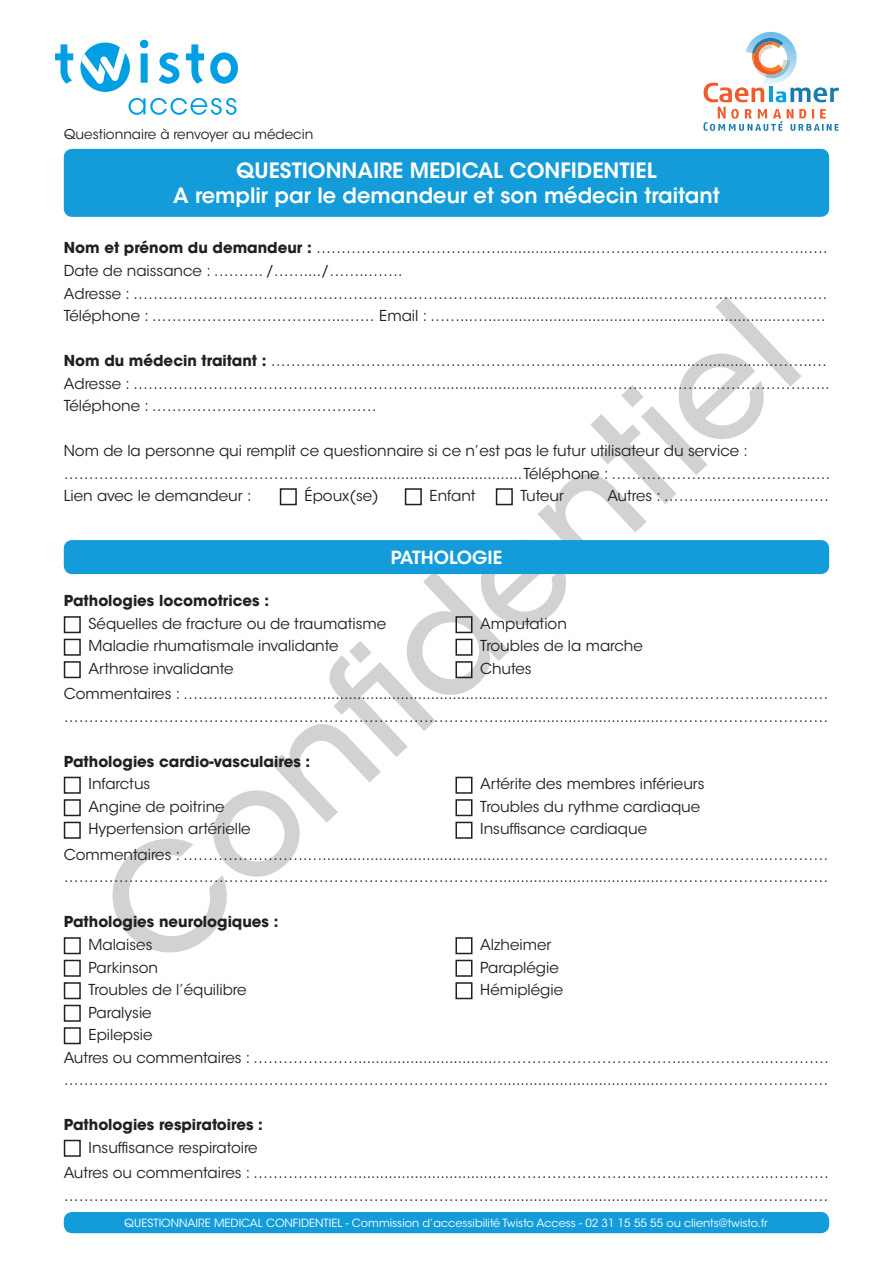
<style>
.page{position:relative;width:893px;height:1263px;background:#fff}
.page>*{position:absolute;margin:0;border:0;box-sizing:border-box;transform-origin:0 0}
.t1{font:600 21px "ITC Avant Garde Std";color:#fff}
.t2{font:600 18px "ITC Avant Garde Std";color:#fff}
.t3{font:15px/22.5px "ITC Avant Garde Std";color:#231f20}
.t4{font:700 15px "ITC Avant Garde Std";color:#231f20}
.t5{font:13.5px "ITC Avant Garde Std";color:#231f20}
.t6{font:11.25px "ITC Avant Garde Std";color:#fff}
.s1{font-weight:700}
</style>
<div class="page">
<svg style="left:106px;top:296px;width:695px;height:659px"></svg>
<div style="left:64px;top:149px;width:765px;height:68px;background:#139cd9;border-radius:9px"></div>
<div style="left:280px;top:488px;width:17px;height:17px;border:2px solid #231f20"></div>
<div style="left:405px;top:488px;width:17px;height:17px;border:2px solid #231f20"></div>
<div style="left:496px;top:488px;width:17px;height:17px;border:2px solid #231f20"></div>
<div style="left:64px;top:540px;width:765px;height:34px;background:#139cd9;border-radius:9px"></div>
<div style="left:64px;top:616px;width:17px;height:17px;border:2px solid #231f20"></div>
<div style="left:64px;top:639px;width:17px;height:17px;border:2px solid #231f20"></div>
<div style="left:64px;top:661px;width:17px;height:17px;border:2px solid #231f20"></div>
<div style="left:455px;top:616px;width:17px;height:17px;border:2px solid #231f20"></div>
<div style="left:455px;top:639px;width:17px;height:17px;border:2px solid #231f20"></div>
<div style="left:455px;top:661px;width:17px;height:17px;border:2px solid #231f20"></div>
<div style="left:64px;top:777px;width:17px;height:17px;border:2px solid #231f20"></div>
<div style="left:64px;top:799px;width:17px;height:17px;border:2px solid #231f20"></div>
<div style="left:64px;top:822px;width:17px;height:17px;border:2px solid #231f20"></div>
<div style="left:455px;top:777px;width:17px;height:17px;border:2px solid #231f20"></div>
<div style="left:455px;top:799px;width:17px;height:17px;border:2px solid #231f20"></div>
<div style="left:455px;top:822px;width:17px;height:17px;border:2px solid #231f20"></div>
<div style="left:64px;top:937px;width:17px;height:17px;border:2px solid #231f20"></div>
<div style="left:64px;top:960px;width:17px;height:17px;border:2px solid #231f20"></div>
<div style="left:64px;top:982px;width:17px;height:17px;border:2px solid #231f20"></div>
<div style="left:64px;top:1005px;width:17px;height:17px;border:2px solid #231f20"></div>
<div style="left:64px;top:1027px;width:17px;height:17px;border:2px solid #231f20"></div>
<div style="left:455px;top:937px;width:17px;height:17px;border:2px solid #231f20"></div>
<div style="left:455px;top:960px;width:17px;height:17px;border:2px solid #231f20"></div>
<div style="left:455px;top:982px;width:17px;height:17px;border:2px solid #231f20"></div>
<div style="left:64px;top:1140px;width:17px;height:17px;border:2px solid #231f20"></div>
<div style="left:64px;top:1212px;width:765px;height:21px;background:#139cd9;border-radius:9px"></div>
<svg style="left:55px;top:40px;width:183px;height:52px"></svg>
<svg style="left:128px;top:98px;width:109px;height:17px"></svg>
<svg style="left:703px;top:32px;width:136px;height:99px"></svg>
<p class="t5" style="left:64px;top:126px;width:251px">Questionnaire à renvoyer au médecin</p>
<p class="t1" style="left:236px;top:157px;width:422px">QUESTIONNAIRE MEDICAL CONFIDENTIEL</p>
<p class="t1" style="left:173px;top:182px;width:548px">A remplir par le demandeur et son médecin traitant</p>
<p class="t3" style="left:64px;top:237px;width:765px"><span class="s1">Nom et prénom du demandeur :</span> ……………………………….......................…….…………………….………..….</p>
<p class="t3" style="left:64px;top:259px;width:340px">Date de naissance : ………. /……..../……..…….</p>
<p class="t3" style="left:64px;top:282px;width:765px">Adresse : ……………………………………………………………….....................................………………….………….</p>
<p class="t3" style="left:64px;top:304px;width:763px">Téléphone : ………………………………...…… Email : ……...….................................…...............................………</p>
<p class="t3" style="left:64px;top:349px;width:765px"><span class="s1">Nom du médecin traitant :</span> ……………………………………………………………………..........................……..…</p>
<p class="t3" style="left:64px;top:372px;width:767px">Adresse : ……………………………………………………......................................…………………...…………………..</p>
<p class="t3" style="left:64px;top:394px;width:315px">Téléphone : ………………………………………</p>
<p class="t3" style="left:64px;top:439px;width:686px">Nom de la personne qui remplit ce questionnaire si ce n’est pas le futur utilisateur du service :</p>
<p class="t3" style="left:64px;top:462px;width:768px">…………………………………………………........................................ Téléphone : ………………………………….….</p>
<p class="t3" style="left:64px;top:484px;width:189px">Lien avec le demandeur :</p>
<p class="t3" style="left:305px;top:484px;width:76px">Époux(se)</p>
<p class="t3" style="left:430px;top:484px;width:48px">Enfant</p>
<p class="t3" style="left:521px;top:484px;width:45px">Tuteur</p>
<p class="t3" style="left:607px;top:484px;width:223px">Autres : ………....….…..…………</p>
<p class="t2" style="left:391px;top:546px;width:113px">PATHOLOGIE</p>
<p class="t4" style="left:64px;top:591px;width:207px">Pathologies locomotrices :</p>
<p class="t3" style="left:89px;top:612px;width:299px">Séquelles de fracture ou de traumatisme<br>Maladie rhumatismale invalidante</p>
<p class="t3" style="left:89px;top:657px;width:146px">Arthrose invalidante</p>
<p class="t3" style="left:480px;top:612px;width:88px">Amputation</p>
<p class="t3" style="left:480px;top:635px;width:164px">Troubles de la marche<br>Chutes</p>
<p class="t3" style="left:64px;top:683px;width:766px">Commentaires : …………………….…..........................................……………………………………………..…………</p>
<p class="t3" style="left:64px;top:705px;width:766px">……………………………………………………………………………......................................……………………………</p>
<p class="t4" style="left:64px;top:752px;width:248px">Pathologies cardio-vasculaires :</p>
<p class="t3" style="left:89px;top:773px;width:138px">Infarctus<br>Angine de poitrine</p>
<p class="t3" style="left:89px;top:818px;width:164px">Hypertension artérielle</p>
<p class="t3" style="left:480px;top:773px;width:226px">Artérite des membres inférieurs</p>
<p class="t3" style="left:480px;top:795px;width:221px">Troubles du rythme cardiaque<br>Insuffisance cardiaque</p>
<p class="t3" style="left:64px;top:843px;width:766px">Commentaires : …………………….…..........................................……………………………………………..…………</p>
<p class="t3" style="left:64px;top:866px;width:766px">……………………………………………………………………………......................................……………………………</p>
<p class="t4" style="left:64px;top:912px;width:216px">Pathologies neurologiques :</p>
<p class="t3" style="left:89px;top:933px;width:160px">Malaises<br>Parkinson<br>Troubles de l’équilibre</p>
<p class="t3" style="left:89px;top:1001px;width:66px">Paralysie<br>Epilepsie</p>
<p class="t3" style="left:480px;top:933px;width:73px">Alzheimer</p>
<p class="t3" style="left:480px;top:956px;width:84px">Paraplégie<br>Hémiplégie</p>
<p class="t3" style="left:64px;top:1046px;width:767px">Autres ou commentaires : …………………................................………………………………..……………..…………</p>
<p class="t3" style="left:64px;top:1068px;width:766px">……………………………………………………………………………......................................……………………………</p>
<p class="t4" style="left:64px;top:1115px;width:201px">Pathologies respiratoires :</p>
<p class="t3" style="left:89px;top:1136px;width:171px">Insuffisance respiratoire</p>
<p class="t3" style="left:64px;top:1161px;width:767px">Autres ou commentaires : …………………................................………………………………..……………..…………</p>
<p class="t3" style="left:64px;top:1184px;width:766px">……………………………………………………………………………......................................……………………………</p>
<p class="t6" style="left:124px;top:1216px;width:645px">QUESTIONNAIRE MEDICAL CONFIDENTIEL - Commission d’accessibilité Twisto Access - 02 31 15 55 55 ou clients@twisto.fr</p>
</div>
